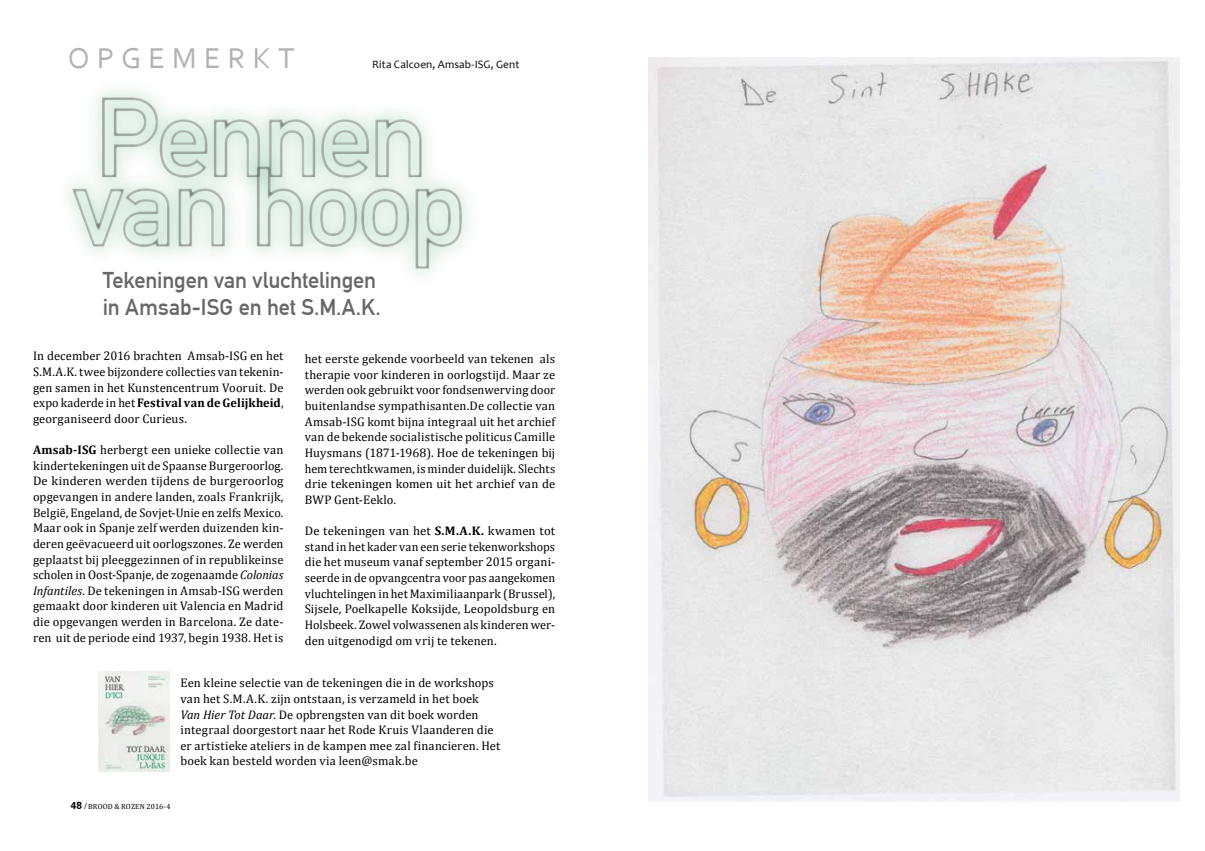
<style>
.page{position:relative;width:1205px;height:851px;background:#fff}
.page>*{position:absolute;margin:0;border:0;box-sizing:border-box;transform-origin:0 0}
.t1{font:30px "Corbel";letter-spacing:.24em;color:#b3b2b2}
.t2{font:22.38px/26.9px "DIN Mittelschrift PCT";letter-spacing:-.005em;color:#676767}
.t3{font:12.5px/15.6px "Cambria";letter-spacing:.01em;color:#000;text-align:justify}
.t4{font:11.25px "Candara";letter-spacing:.01em;color:#000}
.t5{font:7.5px "Cambria";letter-spacing:.015em;color:#000}
.s1{font-weight:700}
.s2{font-style:italic}
.s3{font-family:"Zurich BT";font-weight:700;font-size:10px}
.s4{font-family:"Candara";font-weight:700;font-style:italic}
</style>
<div class="page">
<img style="left:99px;top:671px;width:71px;height:100px">
<svg style="left:70px;top:96px;width:393px;height:174px"></svg>
<img style="left:648px;top:58px;width:531px;height:743px">
<h1 class="t1" style="left:68px;top:40px;width:228px">OPGEMERKT</h1>
<p class="t4" style="left:372px;top:57px;width:149px">Rita Calcoen, Amsab-ISG, Gent</p>
<h2 class="t2" style="left:103px;top:267px;width:280px">Tekeningen van vluchtelingen in Amsab-ISG en het S.M.A.K.</h2>
<p class="t3" style="left:305px;top:351px;width:252px">het eerste gekende voorbeeld van tekenen als therapie voor kinderen in oorlogstijd. Maar ze werden ook gebruikt voor fondsenwerving door buitenlandse sympathisanten.De collectie van Amsab-ISG komt bijna integraal uit het archief van de bekende socialistische politicus Camille Huysmans (1871-1968). Hoe de tekeningen bij hem terechtkwamen, is minder duidelijk. Slechts drie tekeningen komen uit het archief van de BWP Gent-Eeklo.</p>
<p class="t3" style="left:305px;top:523px;width:252px">De tekeningen van het <span class="s1">S.M.A.K.</span> kwamen tot stand in het kader van een serie tekenworkshops die het museum vanaf september 2015 organi&shy;seerde in de opvangcentra voor pas aangekomen vluchtelingen in het Maximiliaanpark (Brussel), Sijsele, Poelkapelle Koksijde, Leopoldsburg en Holsbeek. Zowel volwassenen als kinderen wer&shy;den uitgenodigd om vrij te tekenen.</p>
<p class="t3" style="left:180px;top:675px;width:321px;text-align:left">Een kleine selectie van de tekeningen die in de workshops van het S.M.A.K. zijn ontstaan, is verzameld in het boek <span class="s2">Van Hier Tot Daar</span>. De opbrengsten van dit boek worden integraal doorgestort naar het Rode Kruis Vlaanderen die er artistieke ateliers in de kampen mee zal financieren. Het boek kan besteld worden via leen@smak.be</p>
<p class="t3" style="left:33px;top:348px;width:252px">In december 2016 brachten Amsab-ISG en het S.M.A.K. twee bijzondere collecties van tekenin&shy;gen samen in het Kunstencentrum Vooruit. De expo kaderde in het <span class="s1">Festival van de Gelijkheid</span>, georganiseerd door Curieus.</p>
<p class="t3" style="left:33px;top:442px;width:252px"><span class="s1">Amsab-ISG</span> herbergt een unieke collectie van kindertekeningen uit de Spaanse Burgeroorlog.<br>De kinderen werden tijdens de burgeroorlog opgevangen in andere landen, zoals Frankrijk, België, Engeland, de Sovjet-Unie en zelfs Mexico.<br>Maar ook in Spanje zelf werden duizenden kin&shy;deren geëvacueerd uit oorlogszones. Ze werden geplaatst bij pleeggezinnen of in republikeinse scholen in Oost-Spanje, de zogenaamde <span class="s2">Colonias Infantiles</span>. De tekeningen in Amsab-ISG werden gemaakt door kinderen uit Valencia en Madrid die opgevangen werden in Barcelona. Ze date&shy;ren uit de periode eind 1937, begin 1938. Het is</p>
<p class="t5" style="left:71px;top:801px;width:101px"><span class="s3">48</span> <span class="s4">/</span> BROOD &amp; ROZEN 2016-4</p>
</div>
